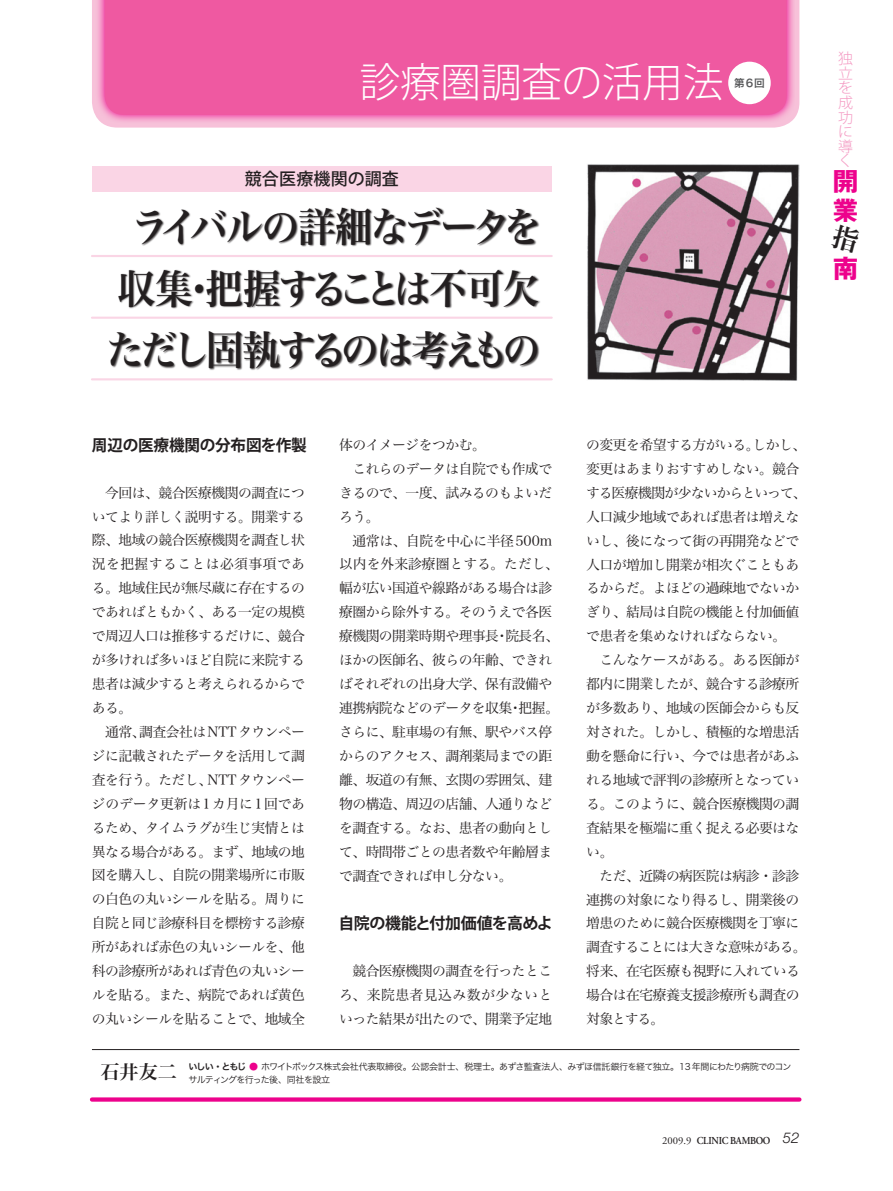
<style>
.page{position:relative;width:893px;height:1191px;background:#fff}
.page>*{position:absolute;margin:0;border:0;box-sizing:border-box;transform-origin:0 0}
.t1{font:40.35px/61.7px "Hira Min Pro W6";letter-spacing:-.06em;color:#231f20;text-align:center;scale:.93 1}
.t2{font:40.35px/61.7px "Hira Min Pro W6";letter-spacing:-.11em;color:#231f20;scale:.93 1}
.t3{font:300 40.35px "Koz Go Pro";color:#fff}
.t4{font:700 25.5px/28.5px "Gothic MB101 Pro";color:#ed028c}
.t5{font:19.2px "Hira Min Pro W6";color:#231f20}
.t6{font:500 16.95px "Koz Go Pro";letter-spacing:.01em;color:#231f20}
.t7{font:700 15.9px "Koz Go Pro";letter-spacing:-.02em;color:#231f20}
.t8{font:300 14.85px/14.5px "Koz Go Pro";color:#f499c2;text-align:justify}
.t9{font:italic 300 14.85px "Helvetica Neue";color:#231f20}
.t10{font:13.8px/23.9px "Hira Min Pro W3";letter-spacing:-.04em;color:#231f20}
.t11{font:13.8px "Hira Min Pro W3";color:#231f20}
.t12{font:600 10.65px "Adobe Garamond Pro";letter-spacing:-.02em;color:#231f20;scale:.9 1}
.t13{font:10.65px "Adobe Garamond Pro";color:#231f20}
.t14{font:10.65px "Hira Kaku Pro W6";color:#57585a}
.t15{font:9px "Hira Kaku Pro W3";letter-spacing:-.07em;color:#231f20}
.s1{font-family:"Hira Kaku Pro W6"}
.s2{color:#ed028c}
</style>
<div class="page">
<svg style="left:92px;top:0;width:707px;height:128px;background:#f7c8dd"></svg>
<svg style="left:95px;top:0;width:700px;height:124px;background:#f49fcb"></svg>
<div style="left:105px;top:0;width:682px;height:115px;background:#ef59a1"></div>
<svg style="left:92px;top:1097px;width:707px;height:4px;background:#ee1c97"></svg>
<img style="left:587px;top:164px;width:212px;height:216px">
<hr style="left:92px;top:1049px;width:707px;height:1px;background:#231f20">
<hr style="left:92px;top:378px;width:460px;height:2px;background:#fad5e5">
<hr style="left:92px;top:317px;width:460px;height:2px;background:#fad5e5">
<hr style="left:92px;top:255px;width:460px;height:2px;background:#fad5e5">
<div style="left:728px;top:62px;width:43px;height:42px;background:#fff;border-radius:50%"></div>
<div style="left:92px;top:166px;width:460px;height:25px;background:#fad5e5"></div>
<div style="left:109px;top:207px;width:432px;height:164px;background:#231f20;opacity:.75"></div>
<h1 class="t3" style="left:360px;top:56px;width:365px">診療圏調査の活用法</h1>
<p class="t14" style="left:734px;top:73px;width:32px">第6回</p>
<p class="t6" style="left:245px;top:168px;width:156px">競合医療機関の調査</p>
<h1 class="t1" style="left:118px;top:193px;width:457px">ライバルの詳細なデータを収集把握することは不可欠</h1>
<h1 class="t2" style="left:106px;top:254px;width:468px;text-indent:74px">・<br>ただし固執するのは考えもの</h1>
<p class="t7" style="left:92px;top:434px;width:216px">周辺の医療機関の分布図を作製</p>
<p class="t10" style="left:92px;top:479px;width:215px;text-align:justify;text-indent:13px">今回は、競合医療機関の調査についてより詳しく説明する。開業する際、地域の競合医療機関を調査し状況を把握することは必須事項である。地域住民が無尽蔵に存在するのであればともかく、ある一定の規模で周辺人口は推移するだけに、競合が多ければ多いほど自院に来院する患者は減少すると考えられるからである。</p>
<p class="t10" style="left:139px;top:718px;width:167px">調査会社はNTTタウンペー</p>
<p class="t10" style="left:105px;top:718px;width:42px">通常、</p>
<p class="t10" style="left:92px;top:742px;width:215px">ジに記載されたデータを活用して調</p>
<p class="t10" style="left:208px;top:766px;width:99px">NTTタウンペー</p>
<p class="t10" style="left:92px;top:766px;width:215px">査を行う。ただし、<br>ジのデータ更新は1カ月に1回であるため、タイムラグが生じ実情とは異なる場合がある。まず、地域の地図を購入し、自院の開業場所に市販の白色の丸いシールを貼る。周りに自院と同じ診療科目を標榜する診療所があれば赤色の丸いシールを、他科の診療所があれば青色の丸いシールを貼る。また、病院であれば黄色の丸いシールを貼ることで、地域全</p>
<p class="t10" style="left:339px;top:431px;width:148px">体のイメージをつかむ。</p>
<p class="t10" style="left:352px;top:455px;width:201px">これらのデータは自院でも作成で</p>
<p class="t10" style="left:339px;top:479px;width:215px">きるので、一度、試みるのもよいだ</p>
<p class="t10" style="left:339px;top:503px;width:42px">ろう。</p>
<p class="t10" style="left:352px;top:527px;width:201px">通常は、自院を中心に半径500m</p>
<p class="t11" style="left:339px;top:552px;width:221px">以内を外来診療圏とする。ただし、</p>
<p class="t10" style="left:339px;top:575px;width:215px">幅が広い国道や線路がある場合は診</p>
<p class="t10" style="left:339px;top:599px;width:215px">療圏から除外する。そのうえで各医</p>
<p class="t10" style="left:505px;top:623px;width:55px">院長名、</p>
<p class="t10" style="left:339px;top:623px;width:161px">療機関の開業時期や理事長</p>
<p class="t10" style="left:339px;top:647px;width:215px">ほかの医師名、彼らの年齢、できれ</p>
<p class="t10" style="left:339px;top:671px;width:215px">ばそれぞれの出身大学、保有設備や</p>
<p class="t10" style="left:519px;top:694px;width:42px">把握。</p>
<p class="t10" style="left:495px;top:623px;width:15px">・</p>
<p class="t10" style="left:339px;top:694px;width:215px">連携病院などのデータを収集<br>さらに、駐車場の有無、駅やバス停からのアクセス、調剤薬局までの距離、坂道の有無、玄関の雰囲気、建物の構造、周辺の店舗、人通りなどを調査する。なお、患者の動向として、時間帯ごとの患者数や年齢層まで調査できれば申し分ない。</p>
<p class="t10" style="left:509px;top:694px;width:15px">・</p>
<p class="t7" style="left:339px;top:913px;width:215px">自院の機能と付加価値を高めよ</p>
<p class="t10" style="left:339px;top:958px;width:215px;text-align:justify;text-indent:13px">競合医療機関の調査を行ったところ、来院患者見込み数が少ないといった結果が出たので、開業予定地</p>
<p class="t10" style="left:586px;top:431px;width:222px">の変更を希望する方がいる。<br>変更はあまりおすすめしない。競合する医療機関が少ないからといって、人口減少地域であれば患者は増えないし、後になって街の再開発などで人口が増加し開業が相次ぐこともあるからだ。よほどの過疎地でないかぎり、結局は自院の機能と付加価値で患者を集めなければならない。</p>
<p class="t10" style="left:586px;top:647px;width:215px;text-align:justify;text-indent:13px">こんなケースがある。ある医師が都内に開業したが、競合する診療所が多数あり、地域の医師会からも反対された。しかし、積極的な増患活動を懸命に行い、今では患者があふれる地域で評判の診療所となっている。このように、競合医療機関の調査結果を極端に重く捉える必要はない。</p>
<p class="t10" style="left:586px;top:862px;width:222px;text-indent:13px">ただ、近隣の病医院は病診・診診連携の対象になり得るし、開業後の増患のために競合医療機関を丁寧に調査することには大きな意味がある。将来、在宅医療も視野に入れている場合は在宅療養支援診療所も調査の対象とする。</p>
<p class="t10" style="left:752px;top:431px;width:55px">しかし、</p>
<h3 class="t5" style="left:100px;top:1054px;width:78px">石井友二</h3>
<p class="t15" style="left:189px;top:1058px;width:604px"><span class="s1">いしい・ともじ</span> <span class="s2">●</span> ホワイトボックス株式会社代表取締役。公認会計士、税理士。あずさ監査法人、みずほ信託銀行を経て独立。13 年間にわたり病院でのコン</p>
<p class="t15" style="left:188px;top:1071px;width:143px">サルティングを行った後、同社を設立</p>
<p class="t12" style="left:697px;top:1134px;width:83px">CLINIC BAMBOO</p>
<p class="t13" style="left:662px;top:1133px;width:31px">2009.9</p>
<p class="t9" style="left:783px;top:1129px;width:18px">52</p>
<p class="t8" style="left:838px;top:52px;width:16px">独立を成功に導く</p>
<h2 class="t4" style="left:833px;top:164px;width:26px">開業</h2>
<h2 class="t4" style="left:833px;top:251px;width:26px">南</h2>
</div>
